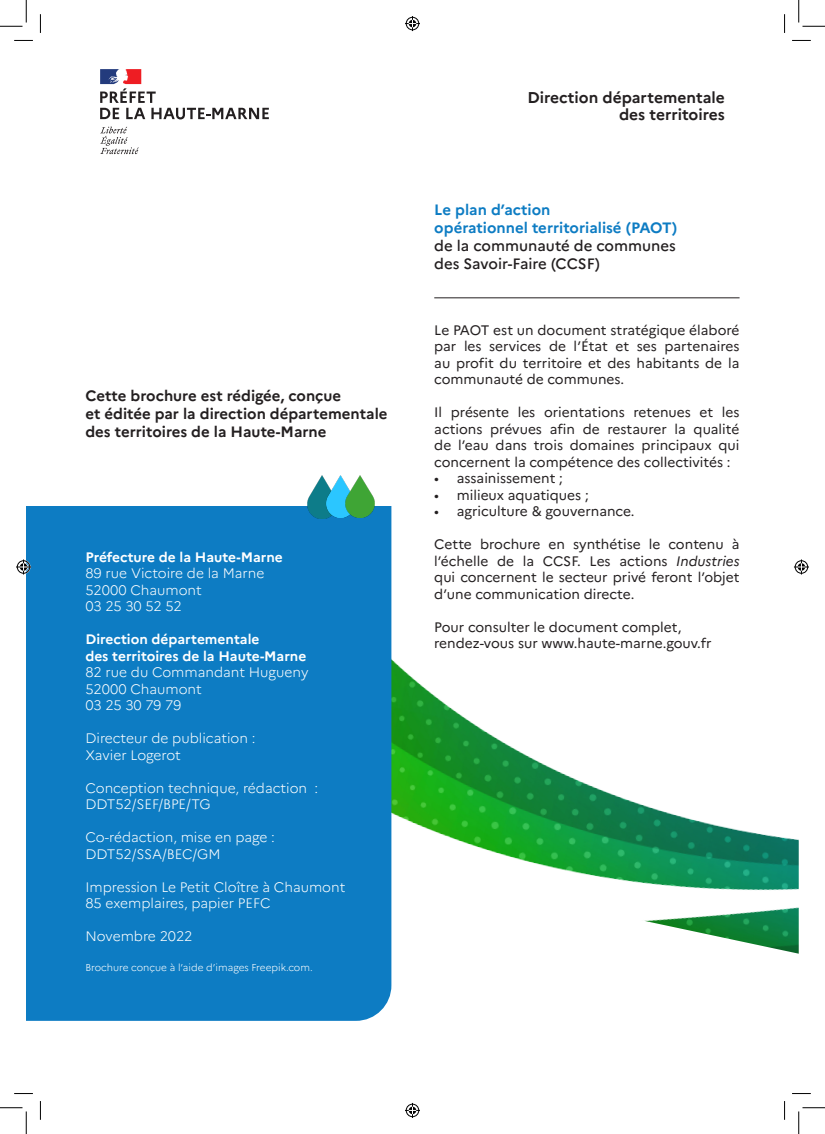
<style>
.page{position:relative;width:825px;height:1134px;background:#fff}
.page>*{position:absolute;margin:0;border:0;box-sizing:border-box;transform-origin:0 0}
.t1{font:700 15.62px/16.6px "Marianne";color:#231f20;text-align:right}
.t2{font:700 15px/18px "Marianne";color:#231f20}
.t3{font:700 15px "Marianne";color:#0d7cc3}
.t4{font:500 15px "Marianne";color:#231f20}
.t5{font:13.75px/16.5px "Marianne";color:#231f20;text-align:justify}
.t6{font:300 13.75px "Marianne";color:#fff}
.t7{font:700 13.75px "Marianne";color:#fff}
.t8{font:300 10px "Marianne";color:#fff}
.s1{font-style:italic}
</style>
<div class="page">
<img style="left:391px;top:298px;width:408px;height:655px">
<div style="left:26px;top:506px;width:365px;height:514px;background:#0d7cc3"></div>
<div style="left:26px;top:444px;width:386px;height:62px;background:#fff"></div>
<hr style="left:434px;top:297px;width:306px;height:1px;background:#231f20">
<svg style="left:100px;top:127px;width:39px;height:27px"></svg>
<svg style="left:100px;top:69px;width:169px;height:50px"></svg>
<img style="left:303px;top:475px;width:77px;height:43px">
<img style="left:321px;top:476px;width:39px;height:41px">
<svg style="left:14px;top:40px;width:19px;height:1px"></svg>
<svg style="left:792px;top:40px;width:19px;height:1px"></svg>
<svg style="left:14px;top:1093px;width:19px;height:1px"></svg>
<svg style="left:792px;top:1093px;width:19px;height:1px"></svg>
<svg style="left:40px;top:14px;width:1px;height:19px"></svg>
<svg style="left:40px;top:1101px;width:1px;height:18px"></svg>
<svg style="left:784px;top:14px;width:1px;height:19px"></svg>
<svg style="left:784px;top:1101px;width:1px;height:18px"></svg>
<svg style="left:0;top:0;width:27px;height:27px"></svg>
<svg style="left:0;top:1107px;width:27px;height:26px"></svg>
<svg style="left:798px;top:0;width:27px;height:27px"></svg>
<svg style="left:798px;top:1107px;width:27px;height:26px"></svg>
<svg style="left:405px;top:16px;width:15px;height:15px"></svg>
<svg style="left:405px;top:1102px;width:15px;height:15px"></svg>
<svg style="left:16px;top:559px;width:15px;height:15px"></svg>
<svg style="left:794px;top:559px;width:15px;height:15px"></svg>
<p class="t2" style="left:85px;top:387px;width:257px">Cette brochure est rédigée, conçue</p>
<p class="t2" style="left:85px;top:405px;width:304px">et éditée par la direction départementale des territoires de la Haute-Marne</p>
<p class="t7" style="left:85px;top:548px;width:199px">Préfecture de la Haute-Marne</p>
<p class="t6" style="left:85px;top:564px;width:181px">89 rue Victoire de la Marne</p>
<p class="t6" style="left:85px;top:581px;width:118px">52000 Chaumont</p>
<p class="t6" style="left:85px;top:597px;width:98px">03 25 30 52 52</p>
<p class="t7" style="left:85px;top:630px;width:176px">Direction départementale</p>
<p class="t7" style="left:85px;top:647px;width:222px">des territoires de la Haute-Marne</p>
<p class="t6" style="left:85px;top:663px;width:225px">82 rue du Commandant Hugueny</p>
<p class="t6" style="left:85px;top:680px;width:118px">52000 Chaumont</p>
<p class="t6" style="left:85px;top:696px;width:97px">03 25 30 79 79</p>
<p class="t6" style="left:85px;top:729px;width:172px">Directeur de publication :</p>
<p class="t6" style="left:85px;top:746px;width:97px">Xavier Logerot</p>
<p class="t6" style="left:85px;top:779px;width:234px">Conception technique, rédaction :</p>
<p class="t6" style="left:85px;top:795px;width:127px">DDT52/SEF/BPE/TG</p>
<p class="t6" style="left:85px;top:828px;width:191px">Co-rédaction, mise en page :</p>
<p class="t6" style="left:85px;top:845px;width:137px">DDT52/SSA/BEC/GM</p>
<p class="t6" style="left:85px;top:878px;width:262px">Impression Le Petit Cloître à Chaumont</p>
<p class="t6" style="left:85px;top:894px;width:187px">85 exemplaires, papier PEFC</p>
<p class="t6" style="left:85px;top:927px;width:108px">Novembre 2022</p>
<p class="t8" style="left:85px;top:961px;width:229px">Brochure conçue à l’aide d’images Freepik.com.</p>
<p class="t1" style="left:527px;top:89px;width:199px">Direction départementale des territoires</p>
<p class="t3" style="left:434px;top:200px;width:118px">Le plan d’action</p>
<p class="t3" style="left:434px;top:218px;width:245px">opérationnel territorialisé (PAOT)</p>
<p class="t4" style="left:434px;top:236px;width:243px">de la communauté de communes</p>
<p class="t4" style="left:434px;top:254px;width:167px">des Savoir-Faire (CCSF)</p>
<p class="t5" style="left:434px;top:321px;width:307px">Le PAOT est un document stratégique élaboré par les services de l’État et ses partenaires au profit du territoire et des habitants de la communauté de communes.</p>
<p class="t5" style="left:434px;top:404px;width:307px">Il présente les orientations retenues et les actions prévues afin de restaurer la qualité de l’eau dans trois domaines principaux qui concernent la compétence des collectivités :</p>
<p class="t5" style="left:434px;top:470px;width:130px">• assainissement ;</p>
<p class="t5" style="left:434px;top:486px;width:156px">• milieux aquatiques ;</p>
<p class="t5" style="left:434px;top:503px;width:202px">• agriculture &amp; gouvernance.</p>
<p class="t5" style="left:434px;top:536px;width:307px">Cette brochure en synthétise le contenu à l’échelle de la CCSF. Les actions <span class="s1">Industries </span>qui concernent le secteur privé feront l’objet d’une communication directe.</p>
<p class="t5" style="left:434px;top:618px;width:249px">Pour consulter le document complet,</p>
<p class="t5" style="left:434px;top:635px;width:279px">rendez-vous sur www.haute-marne.gouv.fr</p>
</div>
